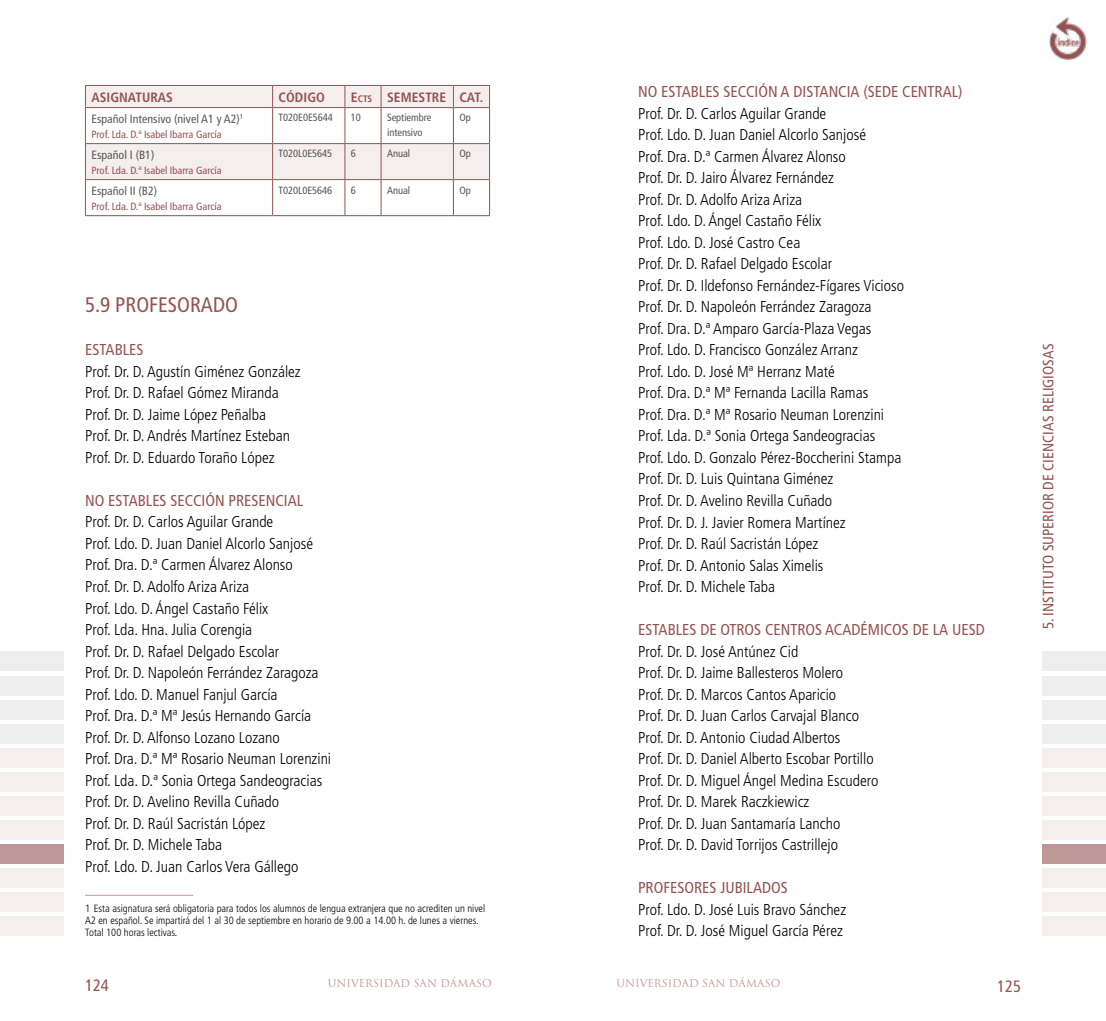
<style>
.page{position:relative;width:1106px;height:1021px;background:#fff}
.page>*{position:absolute;margin:0;border:0;box-sizing:border-box;transform-origin:0 0}
.t1{font:condensed 21px "Frutiger LT Std";color:#955251}
.t2{font:condensed 16.5px "Frutiger LT Std";color:#955251}
.t3{font:300 condensed 15.75px/21.5px "Frutiger LT Std";color:#000}
.t4{font:condensed 15.75px "Frutiger LT Std";color:#955251}
.t5{font:condensed 15px "Frutiger LT Std";color:#955251}
.t6{font:700 condensed 13.5px "Frutiger LT Std";letter-spacing:.005em;color:#955251}
.t7{font:condensed 12px "Frutiger LT Std";color:#575756}
.t8{font:300 condensed 10.5px/12px "Frutiger LT Std";color:#000}
.t9{font:condensed 10.5px "Frutiger LT Std";color:#955251}
.t10{font:condensed 10.5px/15px "Frutiger LT Std";letter-spacing:-.005em;color:#575756}
.t11{font:10.5px "Trajan Pro";color:#c09797}
.s1{font-style:inherit}
.s2{font-size:9.45px}
</style>
<div class="page">
<div style="left:0;top:916px;width:63px;height:19px;background:#f4eeee"></div>
<div style="left:0;top:892px;width:63px;height:19px;background:#f4eeee"></div>
<div style="left:0;top:868px;width:63px;height:19px;background:#f4eeee"></div>
<div style="left:0;top:844px;width:63px;height:19px;background:#c09797"></div>
<div style="left:0;top:820px;width:63px;height:19px;background:#f4eeee"></div>
<div style="left:0;top:795px;width:64px;height:20px;background:#f4eeee"></div>
<div style="left:0;top:771px;width:63px;height:20px;background:#f4eeee"></div>
<div style="left:0;top:747px;width:63px;height:20px;background:#f4eeee"></div>
<div style="left:0;top:723px;width:63px;height:20px;background:#ededed"></div>
<div style="left:0;top:699px;width:63px;height:20px;background:#ededed"></div>
<div style="left:0;top:675px;width:63px;height:20px;background:#ededed"></div>
<div style="left:0;top:651px;width:63px;height:19px;background:#ededed"></div>
<div style="left:1042px;top:916px;width:64px;height:19px;background:#f4eeee"></div>
<div style="left:1042px;top:892px;width:64px;height:19px;background:#f4eeee"></div>
<div style="left:1042px;top:868px;width:64px;height:19px;background:#f4eeee"></div>
<div style="left:1042px;top:844px;width:64px;height:19px;background:#c09797"></div>
<div style="left:1042px;top:820px;width:64px;height:19px;background:#f4eeee"></div>
<div style="left:1042px;top:795px;width:64px;height:20px;background:#f4eeee"></div>
<div style="left:1042px;top:771px;width:64px;height:20px;background:#f4eeee"></div>
<div style="left:1042px;top:747px;width:64px;height:20px;background:#f4eeee"></div>
<div style="left:1042px;top:723px;width:64px;height:20px;background:#ededed"></div>
<div style="left:1042px;top:699px;width:64px;height:20px;background:#ededed"></div>
<div style="left:1042px;top:675px;width:64px;height:20px;background:#ededed"></div>
<div style="left:1042px;top:651px;width:64px;height:19px;background:#ededed"></div>
<img style="left:1049px;top:17px;width:37px;height:43px">
<hr style="left:85px;top:180px;width:1px;height:35px;background:#955251">
<hr style="left:272px;top:180px;width:1px;height:35px;background:#955251">
<hr style="left:344px;top:180px;width:1px;height:35px;background:#955251">
<hr style="left:381px;top:180px;width:1px;height:35px;background:#955251">
<hr style="left:453px;top:180px;width:1px;height:35px;background:#955251">
<hr style="left:489px;top:180px;width:1px;height:35px;background:#955251">
<hr style="left:85px;top:215px;width:188px;height:1px;background:#955251">
<hr style="left:273px;top:215px;width:72px;height:1px;background:#955251">
<hr style="left:345px;top:215px;width:36px;height:1px;background:#955251">
<hr style="left:381px;top:215px;width:72px;height:1px;background:#955251">
<hr style="left:453px;top:215px;width:37px;height:1px;background:#955251">
<svg style="left:85px;top:85px;width:405px;height:95px"></svg>
<hr style="left:453px;top:107px;width:37px;height:1px;background:#955251">
<hr style="left:85px;top:894px;width:108px;height:1px;background:#c09797">
<p class="t6" style="left:91px;top:89px;width:83px">ASIGNATURAS</p>
<p class="t6" style="left:278px;top:89px;width:48px">CÓDIGO</p>
<p class="t6" style="left:351px;top:89px;width:134px"><span class="s1">E</span><span class="s2">cts</span> SEMESTRE CAT.</p>
<p class="t7" style="left:91px;top:111px;width:153px">Español Intensivo (nivel A1 y A2)<sup>1</sup></p>
<p class="t9" style="left:91px;top:128px;width:132px">Prof. Lda. D.ª Isabel Ibarra García</p>
<p class="t10" style="left:279px;top:110px;width:56px">T020E0E5644</p>
<p class="t10" style="left:351px;top:110px;width:12px">10</p>
<p class="t10" style="left:387px;top:110px;width:46px">Septiembre intensivo</p>
<p class="t10" style="left:459px;top:110px;width:13px">Op</p>
<p class="t7" style="left:91px;top:147px;width:64px">Español I (B1)</p>
<p class="t9" style="left:91px;top:164px;width:132px">Prof. Lda. D.ª Isabel Ibarra García</p>
<p class="t7" style="left:91px;top:183px;width:67px">Español II (B2)</p>
<p class="t9" style="left:91px;top:200px;width:132px">Prof. Lda. D.ª Isabel Ibarra García</p>
<p class="t10" style="left:279px;top:146px;width:55px">T020L0E5645</p>
<p class="t10" style="left:351px;top:146px;width:7px">6</p>
<p class="t10" style="left:387px;top:146px;width:25px">Anual</p>
<p class="t10" style="left:459px;top:146px;width:13px">Op</p>
<p class="t10" style="left:279px;top:182px;width:55px">T020L0E5646</p>
<p class="t10" style="left:351px;top:182px;width:7px">6</p>
<p class="t10" style="left:387px;top:182px;width:25px">Anual</p>
<p class="t10" style="left:459px;top:182px;width:13px">Op</p>
<h1 class="t1" style="left:85px;top:293px;width:154px">5.9 PROFESORADO</h1>
<p class="t4" style="left:85px;top:340px;width:60px">ESTABLES</p>
<p class="t3" style="left:85px;top:361px;width:217px">Prof. Dr. D. Agustín Giménez González Prof. Dr. D. Rafael Gómez Miranda Prof. Dr. D. Jaime López Peñalba<br>Prof. Dr. D. Andrés Martínez Esteban Prof. Dr. D. Eduardo Toraño López</p>
<p class="t4" style="left:85px;top:491px;width:220px">NO ESTABLES SECCIÓN PRESENCIAL</p>
<p class="t3" style="left:85px;top:511px;width:247px">Prof. Dr. D. Carlos Aguilar Grande<br>Prof. Ldo. D. Juan Daniel Alcorlo Sanjosé Prof. Dra. D.ª Carmen Álvarez Alonso<br>Prof. Dr. D. Adolfo Ariza Ariza<br>Prof. Ldo. D. Ángel Castaño Félix<br>Prof. Lda. Hna. Julia Corengia<br>Prof. Dr. D. Rafael Delgado Escolar<br>Prof. Dr. D. Napoleón Ferrández Zaragoza Prof. Ldo. D. Manuel Fanjul García<br>Prof. Dra. D.ª Mª Jesús Hernando García Prof. Dr. D. Alfonso Lozano Lozano<br>Prof. Dra. D.ª Mª Rosario Neuman Lorenzini Prof. Lda. D.ª Sonia Ortega Sandeogracias Prof. Dr. D. Avelino Revilla Cuñado<br>Prof. Dr. D. Raúl Sacristán López<br>Prof. Dr. D. Michele Taba<br>Prof. Ldo. D. Juan Carlos Vera Gállego</p>
<p class="t8" style="left:85px;top:902px;width:401px">1 Esta asignatura será obligatoria para todos los alumnos de lengua extranjera que no acrediten un nivel<br>A2 en español. Se impartirá del 1 al 30 de septiembre en horario de 9.00 a 14.00 h. de lunes a viernes.<br>Total 100 horas lectivas.</p>
<p class="t4" style="left:638px;top:82px;width:326px">NO ESTABLES SECCIÓN A DISTANCIA (SEDE CENTRAL)</p>
<p class="t3" style="left:638px;top:103px;width:267px">Prof. Dr. D. Carlos Aguilar Grande<br>Prof. Ldo. D. Juan Daniel Alcorlo Sanjosé<br>Prof. Dra. D.ª Carmen Álvarez Alonso<br>Prof. Dr. D. Jairo Álvarez Fernández<br>Prof. Dr. D. Adolfo Ariza Ariza<br>Prof. Ldo. D. Ángel Castaño Félix<br>Prof. Ldo. D. José Castro Cea<br>Prof. Dr. D. Rafael Delgado Escolar<br>Prof. Dr. D. Ildefonso Fernández-Fígares Vicioso Prof. Dr. D. Napoleón Ferrández Zaragoza<br>Prof. Dra. D.ª Amparo García-Plaza Vegas<br>Prof. Ldo. D. Francisco González Arranz<br>Prof. Ldo. D. José Mª Herranz Maté<br>Prof. Dra. D.ª Mª Fernanda Lacilla Ramas<br>Prof. Dra. D.ª Mª Rosario Neuman Lorenzini Prof. Lda. D.ª Sonia Ortega Sandeogracias Prof. Ldo. D. Gonzalo Pérez-Boccherini Stampa Prof. Dr. D. Luis Quintana Giménez<br>Prof. Dr. D. Avelino Revilla Cuñado<br>Prof. Dr. D. J. Javier Romera Martínez<br>Prof. Dr. D. Raúl Sacristán López<br>Prof. Dr. D. Antonio Salas Ximelis<br>Prof. Dr. D. Michele Taba</p>
<p class="t4" style="left:638px;top:620px;width:348px">ESTABLES DE OTROS CENTROS ACADÉMICOS DE LA UESD</p>
<p class="t3" style="left:638px;top:640px;width:242px">Prof. Dr. D. José Antúnez Cid<br>Prof. Dr. D. Jaime Ballesteros Molero<br>Prof. Dr. D. Marcos Cantos Aparicio<br>Prof. Dr. D. Juan Carlos Carvajal Blanco Prof. Dr. D. Antonio Ciudad Albertos<br>Prof. Dr. D. Daniel Alberto Escobar Portillo Prof. Dr. D. Miguel Ángel Medina Escudero Prof. Dr. D. Marek Raczkiewicz<br>Prof. Dr. D. Juan Santamaría Lancho<br>Prof. Dr. D. David Torrijos Castrillejo</p>
<p class="t4" style="left:638px;top:878px;width:151px">PROFESORES JUBILADOS</p>
<p class="t3" style="left:638px;top:899px;width:210px">Prof. Ldo. D. José Luis Bravo Sánchez<br>Prof. Dr. D. José Miguel García Pérez</p>
<p class="t2" style="left:85px;top:975px;width:25px">124</p>
<p class="t11" style="left:328px;top:976px;width:165px">UNIVERSIDAD SAN DÁMASO</p>
<p class="t11" style="left:616px;top:976px;width:165px">UNIVERSIDAD SAN DÁMASO</p>
<p class="t2" style="left:997px;top:976px;width:25px">125</p>
<p class="t5" style="left:1039px;top:629px;width:287px;rotate:-90deg">5. INSTITUTO SUPERIOR DE CIENCIAS RELIGIOSAS</p>
</div>
